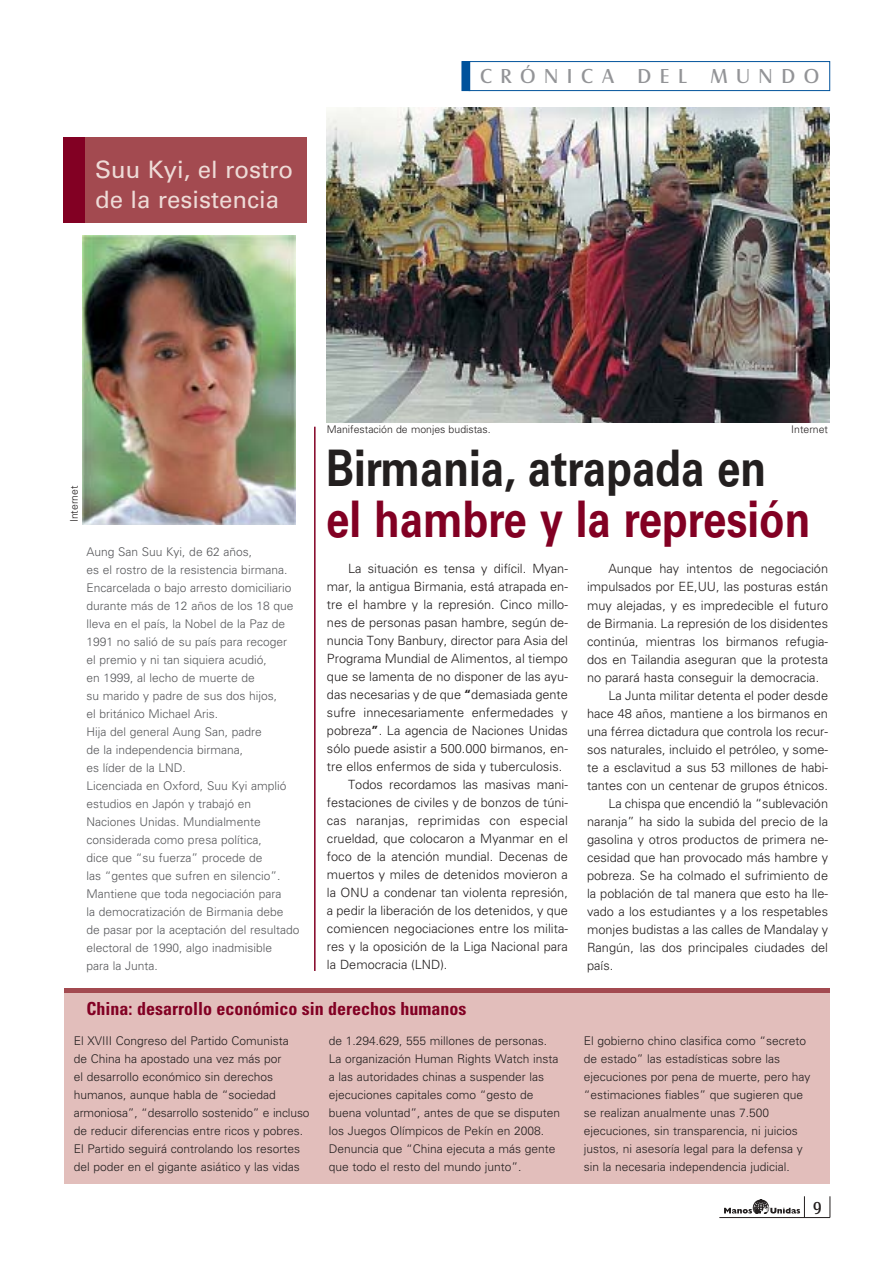
<style>
.page{position:relative;width:893px;height:1263px;background:#fff}
.page>*{position:absolute;margin:0;border:0;box-sizing:border-box;transform-origin:0 0}
.t1{font:700 50.4px "Univers LT Std";color:#820023;scale:.83 1}
.t2{font:700 50.4px "Univers LT Std";color:#231f1f;scale:.83 1}
.t3{font:24px/30px "Univers LT Std";color:#eedbd7}
.t4{font:21px "Castle T";letter-spacing:.405em;color:#939497}
.t5{font:700 condensed 18px "Univers LT Std";color:#820023}
.t6{font:18px "Castle T";color:#231f1f}
.t7{font:300 12.75px "Univers LT Std";color:#231f1f}
.t8{font:300 12.75px "Univers LT Std";letter-spacing:.02em;color:#231f1f}
.t9{font:300 12px/18px "Univers LT Std";color:#231f1f}
.t10{font:300 12px/18px "Univers LT Std";color:#57585b}
.t11{font:300 10.5px "Univers LT Std";color:#231f1f}
.s1{font-weight:700}
</style>
<div class="page">
<div style="left:64px;top:992px;width:765px;height:192px;background:#e2bebb"></div>
<div style="left:64px;top:138px;width:242px;height:85px;background:#a34a50"></div>
<img style="left:326px;top:108px;width:503px;height:314px">
<div style="left:64px;top:138px;width:21px;height:85px;background:#820023"></div>
<div style="left:469px;top:61px;width:361px;height:30px;border:1px solid #00529b"></div>
<div style="left:462px;top:62px;width:7px;height:29px;background:#00529b"></div>
<div style="left:461px;top:61px;width:9px;height:30px;border:1px solid #00529b"></div>
<svg style="left:829px;top:1196px;width:1px;height:21px"></svg>
<hr style="left:719px;top:1217px;width:111px;height:1px;background:#231f1f">
<svg style="left:724px;top:1196px;width:81px;height:22px"></svg>
<hr style="left:64px;top:988px;width:765px;height:4px;background:#a34a50">
<img style="left:83px;top:235px;width:213px;height:289px">
<hr style="left:314px;top:427px;width:1px;height:544px;background:#820023">
<h2 class="t3" style="left:95px;top:156px;width:200px">Suu Kyi, el rostro de la resistencia</h2>
<h3 class="t4" style="left:480px;top:68px;width:340px">CRÓNICA DEL MUNDO</h3>
<p class="t11" style="left:70px;top:522px;width:38px;rotate:-90deg">Internet</p>
<p class="t10" style="left:87px;top:544px;width:214px">Aung San Suu Kyi, de 62 años,<br>es el rostro de la resistencia birmana.<br>Encarcelada o bajo arresto domiciliario durante más de 12 años de los 18 que lleva en el país, la Nobel de la Paz de<br>1991 no salió de su país para recoger el premio y ni tan siquiera acudió,<br>en 1999, al lecho de muerte de<br>su marido y padre de sus dos hijos,<br>el británico Michael Aris.<br>Hija del general Aung San, padre<br>de la independencia birmana,<br>es líder de la LND.<br>Licenciada en Oxford, Suu Kyi amplió estudios en Japón y trabajó en<br>Naciones Unidas. Mundialmente considerada como presa política,<br>dice que “su fuerza” procede de<br>las “gentes que sufren en silencio”.<br>Mantiene que toda negociación para<br>la democratización de Birmania debe de pasar por la aceptación del resultado electoral de 1990, algo inadmisible<br>para la Junta.</p>
<p class="t11" style="left:327px;top:425px;width:165px">Manifestación de monjes budistas.</p>
<p class="t11" style="left:791px;top:425px;width:38px">Internet</p>
<h1 class="t2" style="left:326px;top:449px;width:531px">Birmania, atrapada en</h1>
<h1 class="t1" style="left:326px;top:500px;width:585px">el hambre y la represión</h1>
<p class="t7" style="left:348px;top:564px;width:221px">La situación es tensa y difícil. Myan-</p>
<p class="t7" style="left:327px;top:582px;width:242px">mar, la antigua Birmania, está atrapada en-</p>
<p class="t7" style="left:327px;top:600px;width:242px">tre el hambre y la represión. Cinco millo-</p>
<p class="t7" style="left:327px;top:618px;width:242px">nes de personas pasan hambre, según de-</p>
<p class="t7" style="left:327px;top:636px;width:242px">nuncia Tony Banbury, director para Asia del</p>
<p class="t7" style="left:327px;top:654px;width:242px">Programa Mundial de Alimentos, al tiempo</p>
<p class="t7" style="left:327px;top:672px;width:242px">que se lamenta de no disponer de las ayu-</p>
<p class="t7" style="left:327px;top:690px;width:242px">das necesarias y de que <span class="s1">“</span>demasiada gente</p>
<p class="t7" style="left:327px;top:708px;width:242px">sufre innecesariamente enfermedades y</p>
<p class="t7" style="left:327px;top:726px;width:242px">pobreza<span class="s1">”</span>. La agencia de Naciones Unidas</p>
<p class="t7" style="left:327px;top:744px;width:242px">sólo puede asistir a 500.000 birmanos, en-</p>
<p class="t7" style="left:327px;top:762px;width:237px">tre ellos enfermos de sida y tuberculosis.</p>
<p class="t7" style="left:348px;top:780px;width:221px">Todos recordamos las masivas mani-</p>
<p class="t7" style="left:327px;top:798px;width:242px">festaciones de civiles y de bonzos de túni-</p>
<p class="t8" style="left:327px;top:816px;width:242px">cas naranjas, reprimidas con especial</p>
<p class="t7" style="left:327px;top:834px;width:242px">crueldad, que colocaron a Myanmar en el</p>
<p class="t7" style="left:327px;top:852px;width:242px">foco de la atención mundial. Decenas de</p>
<p class="t7" style="left:327px;top:870px;width:242px">muertos y miles de detenidos movieron a</p>
<p class="t7" style="left:327px;top:888px;width:242px">la ONU a condenar tan violenta represión,</p>
<p class="t7" style="left:327px;top:906px;width:242px">a pedir la liberación de los detenidos, y que</p>
<p class="t7" style="left:327px;top:924px;width:242px">comiencen negociaciones entre los milita-</p>
<p class="t7" style="left:327px;top:942px;width:242px">res y la oposición de la Liga Nacional para</p>
<p class="t7" style="left:327px;top:960px;width:122px">la Democracia (LND).</p>
<p class="t7" style="left:608px;top:564px;width:221px">Aunque hay intentos de negociación</p>
<p class="t7" style="left:587px;top:582px;width:242px">impulsados por EE,UU, las posturas están</p>
<p class="t7" style="left:587px;top:600px;width:242px">muy alejadas, y es impredecible el futuro</p>
<p class="t7" style="left:587px;top:618px;width:242px">de Birmania. La represión de los disidentes</p>
<p class="t7" style="left:587px;top:636px;width:242px">continúa, mientras los birmanos refugia-</p>
<p class="t7" style="left:587px;top:654px;width:242px">dos en Tailandia aseguran que la protesta</p>
<p class="t7" style="left:587px;top:672px;width:233px">no parará hasta conseguir la democracia.</p>
<p class="t7" style="left:608px;top:690px;width:221px">La Junta militar detenta el poder desde</p>
<p class="t7" style="left:587px;top:708px;width:242px">hace 48 años, mantiene a los birmanos en</p>
<p class="t7" style="left:587px;top:726px;width:242px">una férrea dictadura que controla los recur-</p>
<p class="t7" style="left:587px;top:744px;width:242px">sos naturales, incluido el petróleo, y some-</p>
<p class="t7" style="left:587px;top:762px;width:242px">te a esclavitud a sus 53 millones de habi-</p>
<p class="t7" style="left:587px;top:780px;width:242px">tantes con un centenar de grupos étnicos.</p>
<p class="t7" style="left:608px;top:798px;width:221px">La chispa que encendió la “sublevación</p>
<p class="t7" style="left:587px;top:816px;width:242px">naranja” ha sido la subida del precio de la</p>
<p class="t7" style="left:587px;top:834px;width:242px">gasolina y otros productos de primera ne-</p>
<p class="t7" style="left:587px;top:852px;width:242px">cesidad que han provocado más hambre y</p>
<p class="t7" style="left:587px;top:870px;width:242px">pobreza. Se ha colmado el sufrimiento de</p>
<p class="t7" style="left:587px;top:888px;width:242px">la población de tal manera que esto ha lle-</p>
<p class="t7" style="left:587px;top:906px;width:242px">vado a los estudiantes y a los respetables</p>
<p class="t7" style="left:587px;top:924px;width:242px">monjes budistas a las calles de Mandalay y</p>
<p class="t7" style="left:587px;top:942px;width:242px">Rangún, las dos principales ciudades del</p>
<p class="t7" style="left:587px;top:960px;width:28px">país.</p>
<h3 class="t5" style="left:87px;top:1002px;width:381px">China: desarrollo económico sin derechos humanos</h3>
<p class="t9" style="left:74px;top:1032px;width:237px">El XVIII Congreso del Partido Comunista<br>de China ha apostado una vez más por<br>el desarrollo económico sin derechos humanos, aunque habla de “sociedad armoniosa”, “desarrollo sostenido” e incluso de reducir diferencias entre ricos y pobres.<br>El Partido seguirá controlando los resortes del poder en el gigante asiático y las vidas</p>
<p class="t9" style="left:329px;top:1032px;width:233px">de 1.294.629, 555 millones de personas.<br>La organización Human Rights Watch insta a las autoridades chinas a suspender las ejecuciones capitales como “gesto de buena voluntad”, antes de que se disputen los Juegos Olímpicos de Pekín en 2008.<br>Denuncia que “China ejecuta a más gente que todo el resto del mundo junto”.</p>
<p class="t9" style="left:583px;top:1032px;width:228px">El gobierno chino clasifica como “secreto de estado” las estadísticas sobre las ejecuciones por pena de muerte, pero hay “estimaciones fiables” que sugieren que se realizan anualmente unas 7.500 ejecuciones, sin transparencia, ni juicios justos, ni asesoría legal para la defensa y sin la necesaria independencia judicial.</p>
<h3 class="t6" style="left:812px;top:1201px;width:11px">9</h3>
</div>
